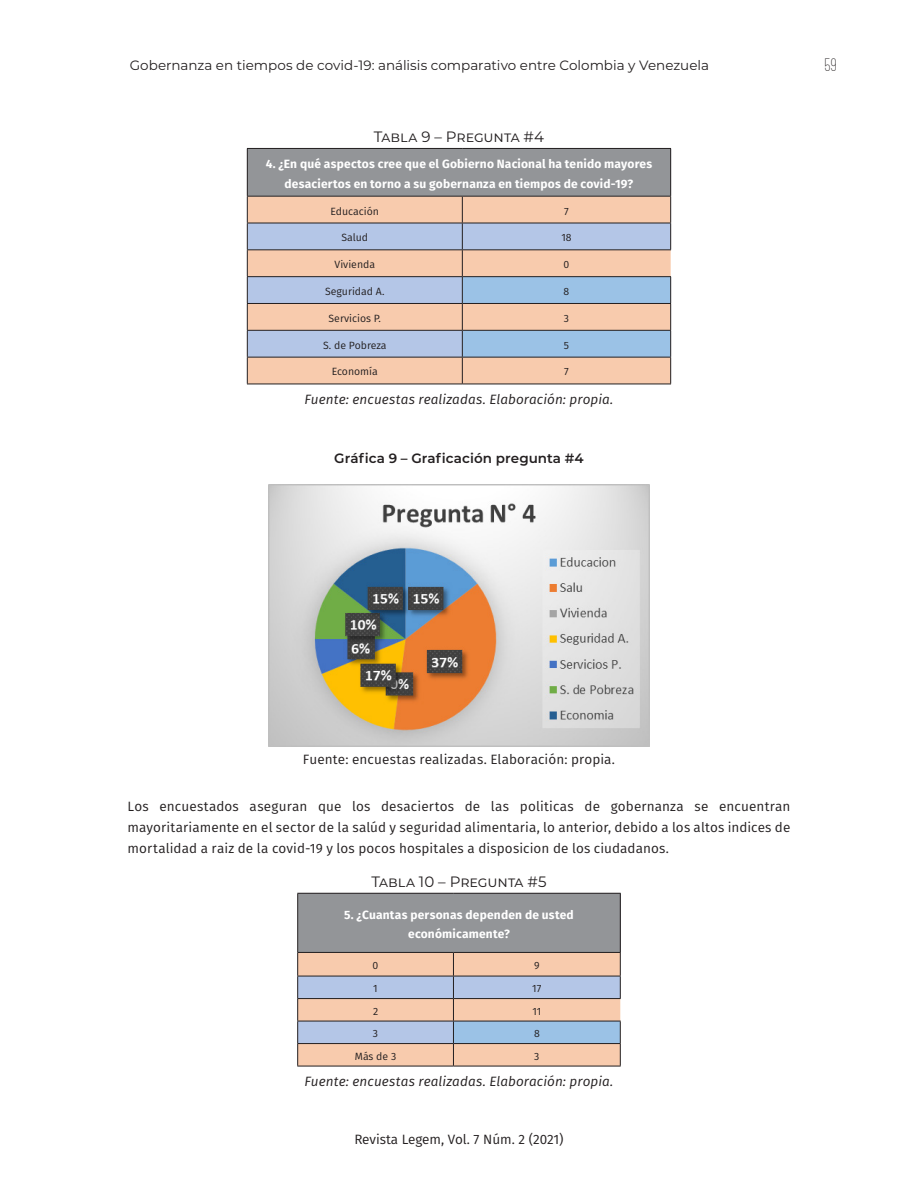
<style>
.page{position:relative;width:918px;height:1188px;background:#fff}
.page>*{position:absolute;margin:0;border:0;box-sizing:border-box;transform-origin:0 0}
.t1{font:300 18px "Canter";color:#231f20}
.Table_-_Title{font:15px "Montserrat";letter-spacing:-.01em;color:#231f20}
.BT_-_1st_Line{font:13.5px/21px "Fira Sans";letter-spacing:.005em;color:#231f20;text-align:justify}
.Table_-_Source{font:italic 13.5px "Fira Sans";letter-spacing:.005em;color:#231f20}
.t2{font:13.5px "Montserrat";color:#231f20}
.Images_B_BT{font:13.5px "Fira Sans";letter-spacing:.01em;color:#231f20}
.Images_-_Title{font:600 13.5px "Montserrat";letter-spacing:.005em;color:#231f20}
.Table_-_Header{font:700 12px/19.5px "Fira Sans";letter-spacing:.015em;color:#fff;text-align:center}
.Table_-_Body_Text{font:10.5px "Fira Sans";color:#231f20}
</style>
<div class="page">
<div style="left:247px;top:148px;width:424px;height:48px;background:#939598"></div>
<div style="left:248px;top:197px;width:214px;height:187px;background:#f8cbad"></div>
<svg style="left:248px;top:224px;width:214px;height:133px;background:#cdc6ce"></svg>
<hr style="left:247px;top:148px;width:215px;height:1px;background:#231f20">
<hr style="left:462px;top:148px;width:209px;height:1px;background:#231f20">
<hr style="left:247px;top:149px;width:1px;height:47px;background:#231f20">
<hr style="left:670px;top:149px;width:1px;height:47px;background:#231f20">
<hr style="left:247px;top:196px;width:215px;height:1px;background:#231f20">
<hr style="left:462px;top:196px;width:209px;height:1px;background:#231f20">
<hr style="left:247px;top:223px;width:215px;height:1px;background:#231f20">
<hr style="left:247px;top:249px;width:215px;height:1px;background:#231f20">
<hr style="left:247px;top:276px;width:215px;height:1px;background:#231f20">
<svg style="left:247px;top:197px;width:1px;height:187px"></svg>
<hr style="left:247px;top:303px;width:215px;height:1px;background:#231f20">
<hr style="left:247px;top:330px;width:215px;height:1px;background:#231f20">
<hr style="left:247px;top:357px;width:215px;height:1px;background:#231f20">
<hr style="left:247px;top:384px;width:215px;height:1px;background:#231f20">
<hr style="left:462px;top:384px;width:209px;height:1px;background:#231f20">
<svg style="left:462px;top:197px;width:209px;height:187px;background:#ccc0be"></svg>
<img style="left:269px;top:485px;width:380px;height:261px">
<div style="left:298px;top:893px;width:322px;height:59px;background:#939598"></div>
<hr style="left:297px;top:893px;width:156px;height:1px;background:#231f20">
<hr style="left:453px;top:893px;width:168px;height:1px;background:#231f20">
<hr style="left:297px;top:894px;width:1px;height:58px;background:#231f20">
<hr style="left:620px;top:894px;width:1px;height:58px;background:#231f20">
<hr style="left:297px;top:1066px;width:156px;height:1px;background:#231f20">
<hr style="left:453px;top:1066px;width:168px;height:1px;background:#231f20">
<svg style="left:297px;top:952px;width:324px;height:114px;background:#cebdb8"></svg>
<p class="t2" style="left:130px;top:56px;width:581px">Gobernanza en tiempos de covid-19: análisis comparativo entre Colombia y Venezuela</p>
<h1 class="t1" style="left:824px;top:56px;width:14px">59</h1>
<p class="Table_-_Title" style="left:374px;top:126px;width:172px">Tabla 9 – Pregunta #4</p>
<p class="Table_-_Header" style="left:266px;top:153px;width:388px">4. ¿En qué aspectos cree que el Gobierno Nacional ha tenido mayores desaciertos en torno a su gobernanza en tiempos de covid-19?</p>
<p class="Table_-_Body_Text" style="left:331px;top:203px;width:50px">Educación</p>
<p class="Table_-_Body_Text" style="left:564px;top:203px;width:6px">7</p>
<p class="Table_-_Body_Text" style="left:341px;top:230px;width:28px">Salud</p>
<p class="Table_-_Body_Text" style="left:561px;top:230px;width:12px">18</p>
<p class="Table_-_Body_Text" style="left:335px;top:257px;width:42px">Vivienda</p>
<p class="Table_-_Body_Text" style="left:564px;top:257px;width:7px">0</p>
<p class="Table_-_Body_Text" style="left:325px;top:284px;width:61px">Seguridad A.</p>
<p class="Table_-_Body_Text" style="left:564px;top:284px;width:7px">8</p>
<p class="Table_-_Body_Text" style="left:329px;top:310px;width:54px">Servicios P.</p>
<p class="Table_-_Body_Text" style="left:564px;top:310px;width:7px">3</p>
<p class="Table_-_Body_Text" style="left:323px;top:337px;width:65px">S. de Pobreza</p>
<p class="Table_-_Body_Text" style="left:564px;top:337px;width:7px">5</p>
<p class="Table_-_Body_Text" style="left:332px;top:364px;width:48px">Economía</p>
<p class="Table_-_Body_Text" style="left:564px;top:364px;width:6px">7</p>
<p class="Table_-_Source" style="left:305px;top:389px;width:310px">Fuente: encuestas realizadas. Elaboración: propia.</p>
<p class="Images_-_Title" style="left:334px;top:448px;width:251px">Gráfica 9 – Graficación pregunta #4</p>
<p class="Images_B_BT" style="left:303px;top:750px;width:314px">Fuente: encuestas realizadas. Elaboración: propia.</p>
<p class="BT_-_1st_Line" style="left:128px;top:796px;width:664px">Los encuestados aseguran que los desaciertos de las politicas de gobernanza se encuentran mayoritariamente en el sector de la salúd y seguridad alimentaria, lo anterior, debido a los altos indices de mortalidad a raiz de la covid-19 y los pocos hospitales a disposicion de los ciudadanos.</p>
<p class="Table_-_Title" style="left:371px;top:871px;width:177px">Tabla 10 – Pregunta #5</p>
<p class="Table_-_Header" style="left:344px;top:904px;width:231px">5. ¿Cuantas personas dependen de usted económicamente?</p>
<p class="Table_-_Body_Text" style="left:373px;top:958px;width:7px">0</p>
<p class="Table_-_Body_Text" style="left:534px;top:958px;width:7px">9</p>
<p class="Table_-_Body_Text" style="left:373px;top:981px;width:6px">1</p>
<p class="Table_-_Body_Text" style="left:532px;top:981px;width:11px">17</p>
<p class="Table_-_Body_Text" style="left:373px;top:1003px;width:7px">2</p>
<p class="Table_-_Body_Text" style="left:532px;top:1003px;width:10px">11</p>
<p class="Table_-_Body_Text" style="left:373px;top:1026px;width:7px">3</p>
<p class="Table_-_Body_Text" style="left:534px;top:1026px;width:7px">8</p>
<p class="Table_-_Body_Text" style="left:355px;top:1048px;width:43px">Más de 3</p>
<p class="Table_-_Body_Text" style="left:534px;top:1048px;width:7px">3</p>
<p class="Table_-_Source" style="left:305px;top:1071px;width:310px">Fuente: encuestas realizadas. Elaboración: propia.</p>
<p class="BT_-_1st_Line" style="left:354px;top:1128px;width:211px">Revista Legem, Vol. 7 Núm. 2 (2021)</p>
</div>
